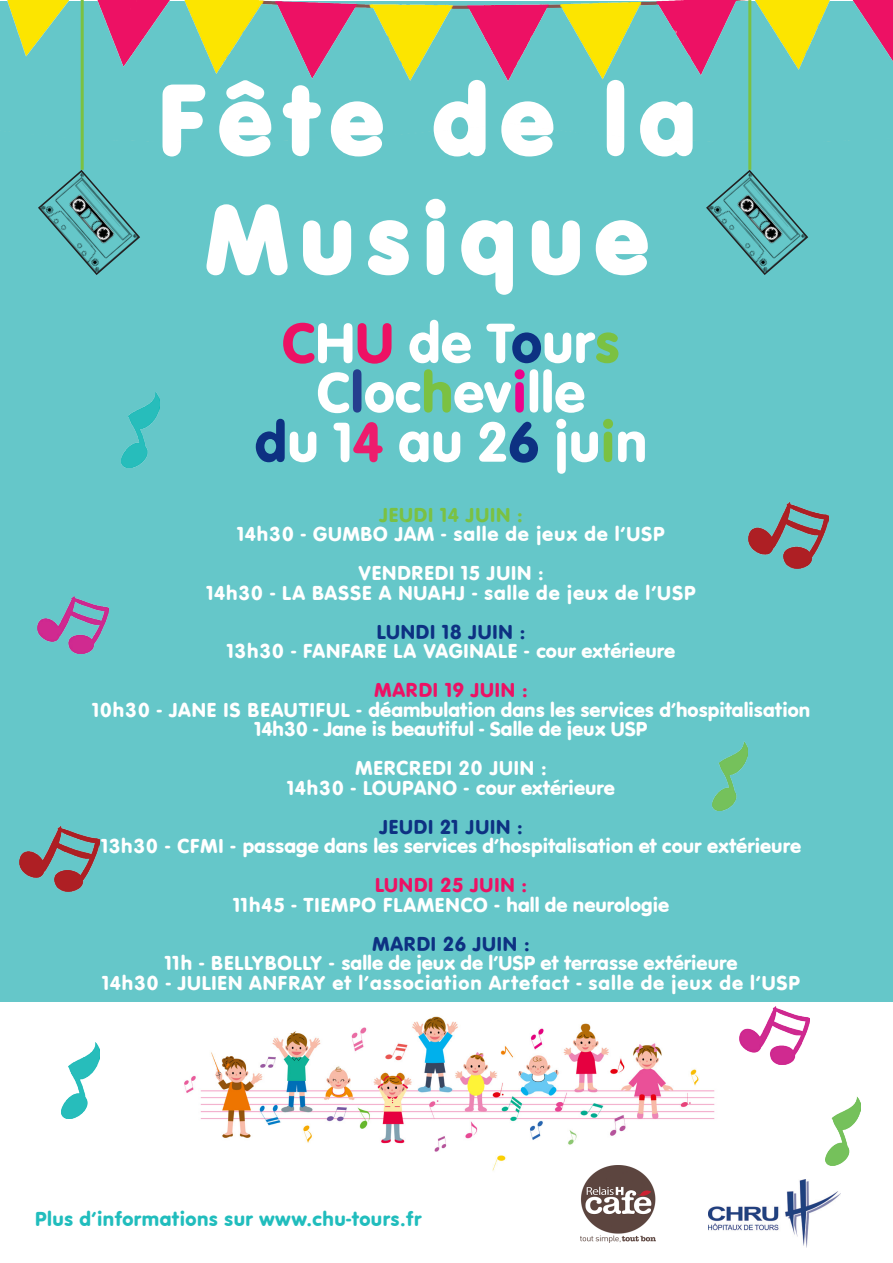
<style>
.page{position:relative;width:893px;height:1263px;background:#fff}
.page>*{position:absolute;margin:0;border:0;box-sizing:border-box;transform-origin:0 0}
.t1{font:99px "VAG Rundschrift D";letter-spacing:.13em;color:#fff}
.t2{font:58.5px "VAG Rundschrift D";color:#fff}
.t3{font:21px "VAG Rundschrift D";letter-spacing:.01em;color:#fff}
.t4{font:21px "VAG Rundschrift D";letter-spacing:.04em;color:#fff}
.t5{font:21px "VAG Rundschrift D";letter-spacing:.02em;color:#21bdbd}
.t6{font:21px "VAG Rundschrift D";letter-spacing:.04em;color:#0d3182}
.t7{font:21px "VAG Rundschrift D";letter-spacing:.04em;color:#ed1164}
.t8{font:21px "VAG Rundschrift D";letter-spacing:.04em;color:#7bc142}
.s1{font-size:102px}
.s2{color:#ed1164}
.s3{color:#0d3182}
.s4{color:#7bc142}
.s5{color:#253f8e}
.s6{color:#ed028c}
.s7{color:#ed1c6d}
</style>
<div class="page">
<img style="left:175px;top:1001px;width:550px;height:170px">
<div style="left:1px;top:1px;width:892px;height:1000px;background:#65c7c9"></div>
<svg style="left:162px;top:141px;width:20px;height:16px"></svg>
<svg style="left:221px;top:141px;width:50px;height:16px"></svg>
<svg style="left:291px;top:141px;width:19px;height:16px"></svg>
<svg style="left:333px;top:141px;width:49px;height:16px"></svg>
<svg style="left:436px;top:141px;width:50px;height:16px"></svg>
<svg style="left:503px;top:141px;width:50px;height:16px"></svg>
<svg style="left:606px;top:141px;width:19px;height:16px"></svg>
<svg style="left:642px;top:141px;width:51px;height:16px"></svg>
<svg style="left:206px;top:204px;width:82px;height:72px"></svg>
<svg style="left:303px;top:220px;width:49px;height:56px"></svg>
<svg style="left:368px;top:220px;width:41px;height:56px"></svg>
<svg style="left:425px;top:198px;width:21px;height:77px"></svg>
<svg style="left:461px;top:220px;width:52px;height:75px"></svg>
<svg style="left:531px;top:220px;width:49px;height:56px"></svg>
<svg style="left:595px;top:220px;width:53px;height:56px"></svg>
<img style="left:708px;top:1179px;width:132px;height:69px">
<svg style="left:706px;top:169px;width:103px;height:106px"></svg>
<svg style="left:38px;top:169px;width:102px;height:106px"></svg>
<hr style="left:81px;top:0;width:3px;height:170px;background:#7bc142">
<hr style="left:748px;top:0;width:3px;height:170px;background:#7bc142">
<img style="left:0;top:1px;width:893px;height:140px">
<img style="left:713px;top:742px;width:34px;height:68px">
<img style="left:748px;top:502px;width:80px;height:66px">
<img style="left:121px;top:392px;width:38px;height:76px">
<img style="left:38px;top:596px;width:70px;height:58px">
<img style="left:20px;top:826px;width:79px;height:66px">
<img style="left:739px;top:1007px;width:70px;height:57px">
<img style="left:62px;top:1043px;width:38px;height:75px">
<img style="left:826px;top:1097px;width:34px;height:68px">
<img style="left:580px;top:1165px;width:76px;height:78px">
<p class="t1" style="left:159px;top:63px;width:538px"><span class="s1">F</span>ête de la</p>
<p class="t1" style="left:207px;top:182px;width:442px">Musique</p>
<p class="t2" style="left:282px;top:309px;width:339px"><span class="s2">C</span>H<span class="s2">U</span> de T<span class="s3">o</span>ur<span class="s4">s</span></p>
<p class="t2" style="left:317px;top:359px;width:270px">C<span class="s5">l</span>oc<span class="s4">h</span>ev<span class="s6">i</span>lle</p>
<p class="t2" style="left:255px;top:408px;width:394px"><span class="s3">d</span>u 1<span class="s7">4</span> au 2<span class="s3">6</span> ju<span class="s4">i</span>n</p>
<p class="t8" style="left:379px;top:502px;width:145px">JEUDI 14 JUIN :</p>
<p class="t4" style="left:237px;top:522px;width:429px">14h30 - GUMBO JAM - salle de jeux de l’USP</p>
<p class="t4" style="left:358px;top:561px;width:187px">VENDREDI 15 JUIN :</p>
<p class="t4" style="left:207px;top:580px;width:491px">14h30 - LA BASSE A NUAHJ - salle de jeux de l’USP</p>
<p class="t6" style="left:377px;top:619px;width:150px">LUNDI 18 JUIN :</p>
<p class="t3" style="left:227px;top:639px;width:450px">13h30 - FANFARE LA VAGINALE - cour extérieure</p>
<p class="t7" style="left:374px;top:678px;width:155px">MARDI 19 JUIN :</p>
<p class="t3" style="left:92px;top:697px;width:720px">10h30 - JANE IS BEAUTIFUL - déambulation dans les services d’hospitalisation</p>
<p class="t3" style="left:255px;top:717px;width:394px">14h30 - Jane is beautiful - Salle de jeux USP</p>
<p class="t4" style="left:355px;top:756px;width:193px">MERCREDI 20 JUIN :</p>
<p class="t3" style="left:287px;top:775px;width:329px">14h30 - LOUPANO - cour extérieure</p>
<p class="t6" style="left:379px;top:814px;width:145px">JEUDI 21 JUIN :</p>
<p class="t3" style="left:101px;top:834px;width:701px">13h30 - CFMI - passage dans les services d’hospitalisation et cour extérieure</p>
<p class="t7" style="left:375px;top:873px;width:154px">LUNDI 25 JUIN :</p>
<p class="t3" style="left:233px;top:892px;width:438px">11h45 - TIEMPO FLAMENCO - hall de neurologie</p>
<p class="t6" style="left:372px;top:931px;width:159px">MARDI 26 JUIN :</p>
<p class="t3" style="left:165px;top:951px;width:574px">11h - BELLYBOLLY - salle de jeux de l’USP et terrasse extérieure</p>
<p class="t4" style="left:102px;top:970px;width:699px">14h30 - JULIEN ANFRAY et l’association Artefact - salle de jeux de l’USP</p>
<p class="t5" style="left:35px;top:1206px;width:388px">Plus d’informations sur www.chu-tours.fr</p>
</div>
